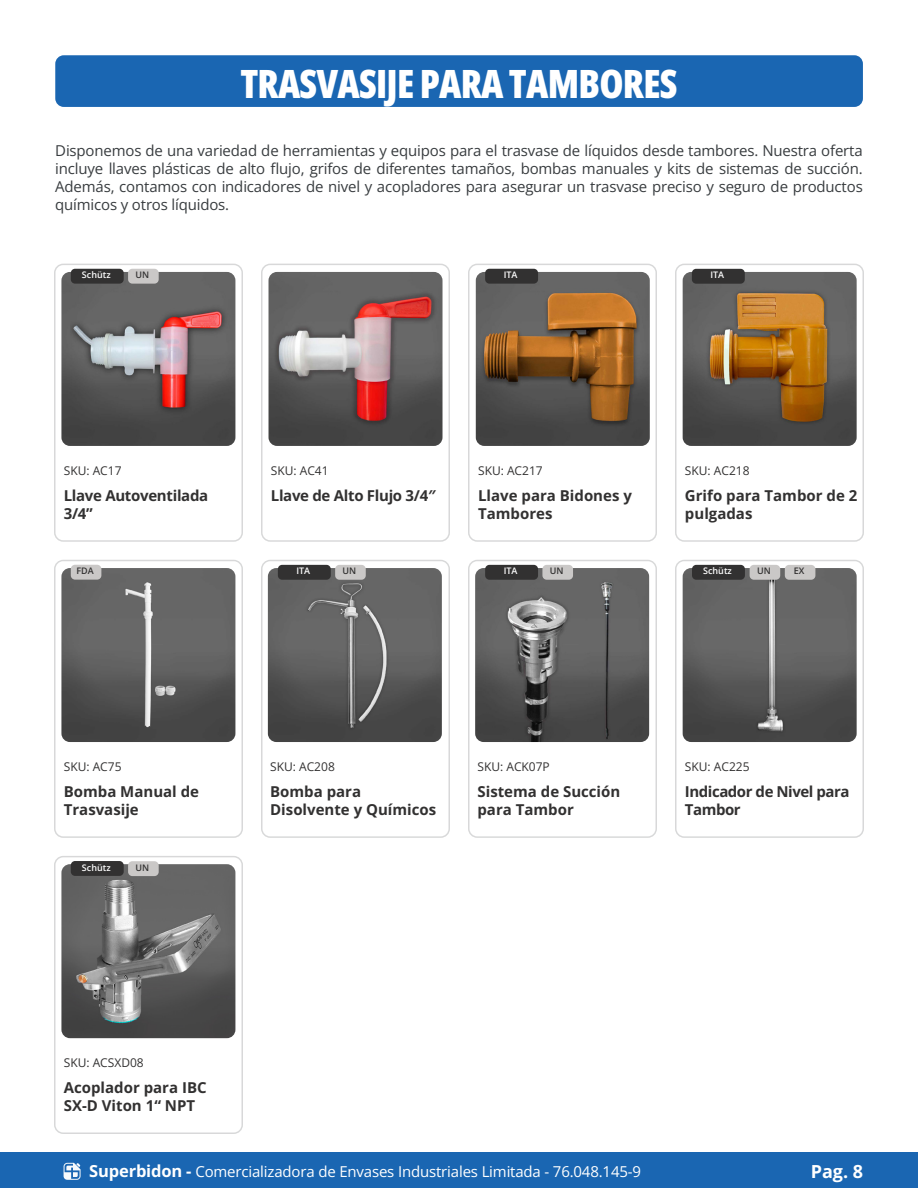
<style>
.page{position:relative;width:918px;height:1188px;background:#fff}
.page>*{position:absolute;margin:0;border:0;box-sizing:border-box;transform-origin:0 0}
.t1{font:800 39px "Open Sans Condensed";letter-spacing:-.02em;color:#fff}
.t2{font:700 18px "Open Sans";color:#fff}
.t3{font:15px/18px "Open Sans";letter-spacing:-.01em;color:#383c3f;text-align:justify}
.t4{font:700 15px/18px "Open Sans";color:#323131}
.t5{font:15px "Open Sans";letter-spacing:-.01em;color:#fff}
.t6{font:700 15px/18px "Open Sans";letter-spacing:-.02em;color:#323131}
.t7{font:700 15px/18px "Open Sans";letter-spacing:-.03em;color:#323131}
.t8{font:12px "Open Sans";color:#323131}
.t9{font:600 9px "Open Sans";color:#fff}
.t10{font:600 9px "Open Sans";color:#323131}
.s1{font-weight:700;font-size:16.5px}
</style>
<div class="page">
<div style="left:0;top:1153px;width:918px;height:35px;background:#1a66b2"></div>
<svg style="left:64px;top:1163px;width:16px;height:17px"></svg>
<div style="left:55px;top:55px;width:808px;height:52px;background:#1a66b2;border-radius:9px"></div>
<div style="left:261px;top:264px;width:189px;height:278px;border:2px solid #393d3f;border-radius:9px"></div>
<div style="left:675px;top:560px;width:189px;height:278px;border:2px solid #393d3f;border-radius:9px"></div>
<div style="left:468px;top:560px;width:189px;height:278px;border:2px solid #393d3f;border-radius:9px"></div>
<div style="left:675px;top:264px;width:189px;height:278px;border:2px solid #393d3f;border-radius:9px"></div>
<div style="left:54px;top:264px;width:189px;height:278px;border:2px solid #393d3f;border-radius:9px"></div>
<img style="left:61px;top:272px;width:174px;height:174px">
<img style="left:269px;top:272px;width:174px;height:174px">
<div style="left:468px;top:264px;width:189px;height:278px;border:2px solid #393d3f;border-radius:9px"></div>
<img style="left:476px;top:272px;width:174px;height:174px">
<img style="left:683px;top:272px;width:174px;height:174px">
<div style="left:54px;top:560px;width:189px;height:278px;border:2px solid #393d3f;border-radius:9px"></div>
<img style="left:61px;top:568px;width:174px;height:174px">
<img style="left:683px;top:568px;width:174px;height:174px">
<div style="left:261px;top:560px;width:189px;height:278px;border:2px solid #393d3f;border-radius:9px"></div>
<img style="left:268px;top:568px;width:174px;height:174px">
<img style="left:475px;top:568px;width:174px;height:174px">
<div style="left:54px;top:856px;width:189px;height:278px;border:2px solid #393d3f;border-radius:9px"></div>
<img style="left:61px;top:864px;width:174px;height:174px">
<div style="left:71px;top:269px;width:53px;height:15px;background:#323131;border-radius:4px"></div>
<div style="left:128px;top:269px;width:31px;height:15px;background:#cac8c7;border-radius:4px"></div>
<div style="left:71px;top:565px;width:30px;height:15px;background:#cac8c7;border-radius:4px"></div>
<div style="left:485px;top:269px;width:53px;height:15px;background:#323131;border-radius:4px"></div>
<div style="left:692px;top:269px;width:53px;height:15px;background:#323131;border-radius:4px"></div>
<div style="left:278px;top:565px;width:53px;height:15px;background:#323131;border-radius:4px"></div>
<div style="left:335px;top:565px;width:31px;height:15px;background:#cac8c7;border-radius:4px"></div>
<div style="left:485px;top:565px;width:53px;height:15px;background:#323131;border-radius:4px"></div>
<div style="left:542px;top:565px;width:31px;height:15px;background:#cac8c7;border-radius:4px"></div>
<div style="left:692px;top:565px;width:53px;height:15px;background:#323131;border-radius:4px"></div>
<div style="left:750px;top:565px;width:30px;height:15px;background:#cac8c7;border-radius:4px"></div>
<div style="left:785px;top:565px;width:30px;height:15px;background:#cac8c7;border-radius:4px"></div>
<div style="left:71px;top:861px;width:53px;height:15px;background:#323131;border-radius:4px"></div>
<div style="left:128px;top:861px;width:31px;height:15px;background:#cac8c7;border-radius:4px"></div>
<p class="t1" style="left:240px;top:54px;width:439px">TRASVASIJE PARA TAMBORES</p>
<p class="t3" style="left:55px;top:142px;width:809px">Disponemos de una variedad de herramientas y equipos para el trasvase de líquidos desde tambores. Nuestra oferta incluye llaves plásticas de alto flujo, grifos de diferentes tamaños, bombas manuales y kits de sistemas de succión.<br>Además, contamos con indicadores de nivel y acopladores para asegurar un trasvase preciso y seguro de productos químicos y otros líquidos.</p>
<p class="t9" style="left:82px;top:269px;width:30px">Schütz</p>
<p class="t10" style="left:135px;top:269px;width:15px">UN</p>
<p class="t9" style="left:504px;top:269px;width:15px">ITA</p>
<p class="t9" style="left:710px;top:269px;width:15px">ITA</p>
<p class="t8" style="left:64px;top:462px;width:59px">SKU: AC17</p>
<p class="t6" style="left:64px;top:486px;width:146px">Llave Autoventilada<br>3/4”</p>
<p class="t10" style="left:76px;top:565px;width:19px">FDA</p>
<p class="t8" style="left:271px;top:462px;width:59px">SKU: AC41</p>
<p class="t6" style="left:271px;top:486px;width:167px">Llave de Alto Flujo 3/4″</p>
<p class="t8" style="left:478px;top:462px;width:66px">SKU: AC217</p>
<p class="t4" style="left:478px;top:486px;width:155px">Llave para Bidones y<br>Tambores</p>
<p class="t8" style="left:685px;top:462px;width:66px">SKU: AC218</p>
<p class="t4" style="left:685px;top:486px;width:174px">Grifo para Tambor de 2 pulgadas</p>
<p class="t9" style="left:296px;top:565px;width:15px">ITA</p>
<p class="t10" style="left:343px;top:565px;width:15px">UN</p>
<p class="t9" style="left:504px;top:565px;width:15px">ITA</p>
<p class="t10" style="left:550px;top:565px;width:15px">UN</p>
<p class="t9" style="left:703px;top:565px;width:30px">Schütz</p>
<p class="t10" style="left:757px;top:565px;width:15px">UN</p>
<p class="t10" style="left:794px;top:565px;width:12px">EX</p>
<p class="t8" style="left:64px;top:759px;width:59px">SKU: AC75</p>
<p class="t4" style="left:64px;top:782px;width:137px">Bomba Manual de<br>Trasvasije</p>
<p class="t9" style="left:82px;top:861px;width:30px">Schütz</p>
<p class="t10" style="left:135px;top:861px;width:15px">UN</p>
<p class="t8" style="left:270px;top:759px;width:66px">SKU: AC208</p>
<p class="t4" style="left:270px;top:782px;width:168px">Bomba para<br>Disolvente y Químicos</p>
<p class="t8" style="left:477px;top:759px;width:74px">SKU: ACK07P</p>
<p class="t4" style="left:477px;top:782px;width:144px">Sistema de Succión para Tambor</p>
<p class="t8" style="left:685px;top:759px;width:66px">SKU: AC225</p>
<p class="t7" style="left:685px;top:782px;width:166px">Indicador de Nivel para<br>Tambor</p>
<p class="t8" style="left:64px;top:1055px;width:82px">SKU: ACSXD08</p>
<p class="t4" style="left:64px;top:1078px;width:144px">Acoplador para IBC<br>SX-D Viton 1“ NPT</p>
<p class="t5" style="left:89px;top:1161px;width:553px"><span class="s1">Superbidon -</span> Comercializadora de Envases Industriales Limitada - 76.048.145-9</p>
<p class="t2" style="left:811px;top:1159px;width:54px">Pag. 8</p>
</div>
